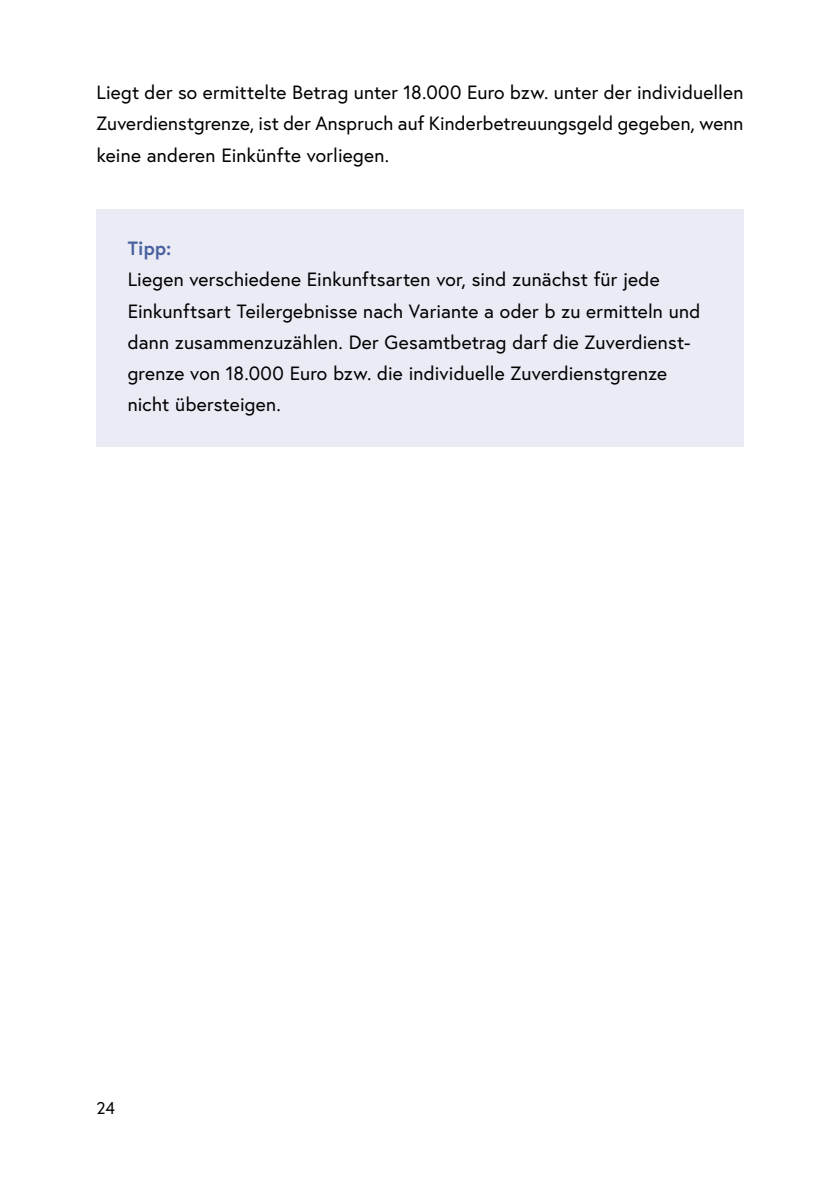
<style>
.page{position:relative;width:840px;height:1191px;background:#fff}
.page>*{position:absolute;margin:0;border:0;box-sizing:border-box;transform-origin:0 0}
.Infobox_p_Infobox{font:19.2px/31.2px "Europa Austria";letter-spacing:.01em;color:#000;text-align:justify}
.Infobox_p_Infobox_Titel{font:700 19.2px "Europa Austria";color:#4961a0}
.t1{font:17px "Europa Austria";color:#000}
</style>
<div class="page">
<div style="left:96px;top:209px;width:647px;height:81px;background:#eaebf5"></div>
<div style="left:96px;top:240px;width:647px;height:206px;background:#eaebf5"></div>
<p class="Infobox_p_Infobox" style="left:96px;top:77px;width:648px">Liegt der so ermittelte Betrag unter 18.000 Euro bzw. unter der individuellen Zuverdienstgrenze, ist der Anspruch auf Kinderbetreuungsgeld gegeben, wenn keine anderen Einkünfte vorliegen.</p>
<p class="Infobox_p_Infobox_Titel" style="left:128px;top:235px;width:45px">Tipp:</p>
<p class="Infobox_p_Infobox" style="left:128px;top:264px;width:573px;text-align:left">Liegen verschiedene Einkunftsarten vor, sind zunächst für jede Einkunftsart Teilergebnisse nach Variante a oder b zu ermitteln und dann zusammenzuzählen. Der Gesamtbetrag darf die Zuverdienst&shy;grenze von 18.000 Euro bzw. die individuelle Zuverdienstgrenze nicht übersteigen.</p>
<p class="t1" style="left:96px;top:1096px;width:20px">24</p>
</div>
